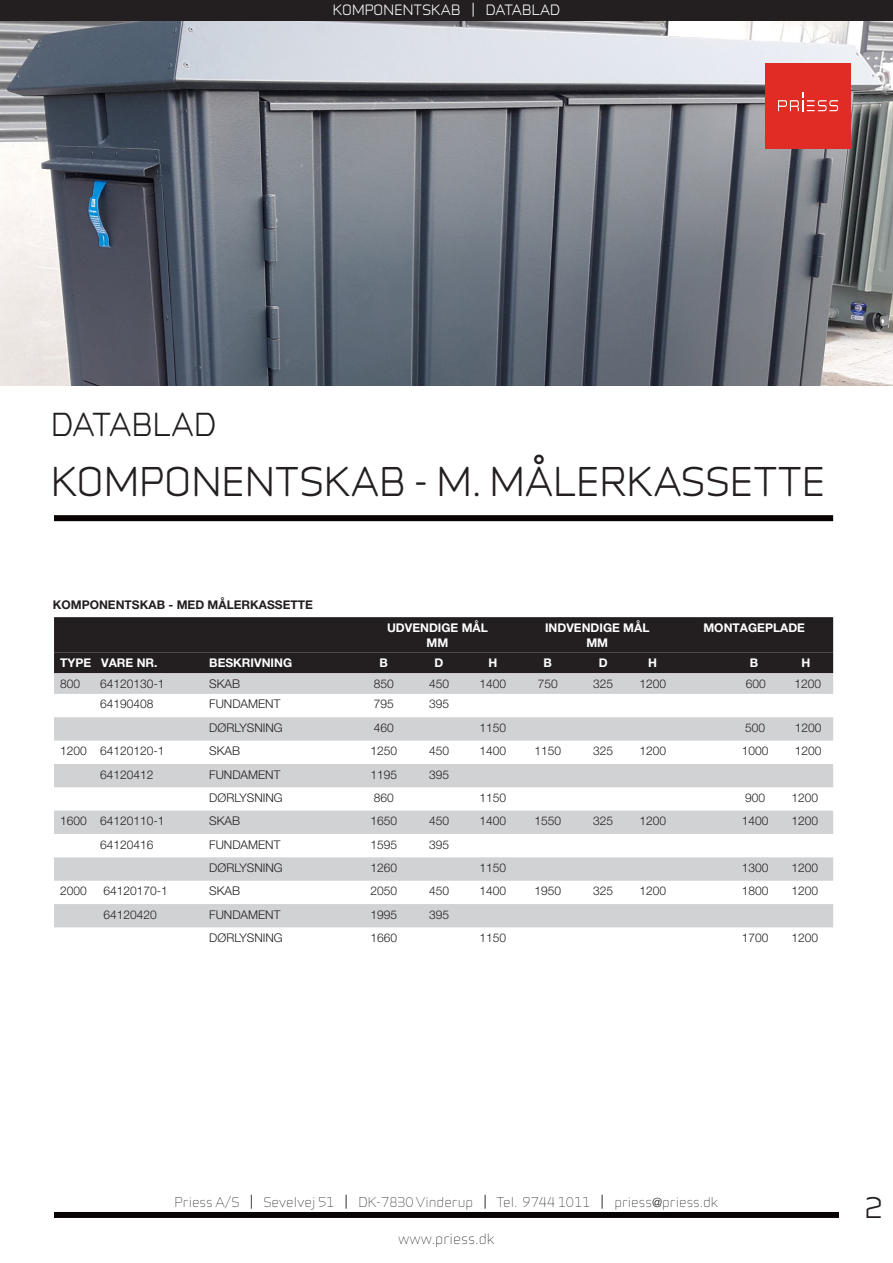
<style>
.page{position:relative;width:893px;height:1263px;background:#fff}
.page>*{position:absolute;margin:0;border:0;box-sizing:border-box;transform-origin:0 0}
.t1{font:37.5px "Infinity T Medium";letter-spacing:.015em;color:#231f20}
.t2{font:30px "Infinity T Medium";letter-spacing:.015em;color:#231f20}
.t3{font:27px "Infinity T Medium";color:#231f20}
.t4{font:13.5px "Infinity T Medium";letter-spacing:.015em;color:#fff}
.t5{font:13.5px "Infinity T Light";color:#231f20}
.t6{font:12.75px "Infinity T Light";color:#231f20}
.Mellem{font:300 12px "Helvetica Neue LT Pro";color:#231f20}
.Mellem-2{font:700 12px "Helvetica Neue LT Pro";color:#fff}
.t7{font:700 12px "Helvetica Neue LT Pro";color:#231f20}
.s1{font-family:"Infinity T Medium";font-size:13.5px}
.s2{font-family:"Helvetica Neue LT Pro";font-weight:300}
</style>
<div class="page">
<div style="left:54px;top:617px;width:779px;height:56px;background:#231f20"></div>
<svg style="left:54px;top:673px;width:779px;height:254px;fill:#d1d2d4"></svg>
<img style="left:0;top:20px;width:893px;height:366px">
<div style="left:765px;top:64px;width:85px;height:85px;background:#e12c26"></div>
<svg style="left:778px;top:92px;width:60px;height:19px"></svg>
<div style="left:0;top:0;width:893px;height:20px;background:#231f20"></div>
<div style="left:54px;top:1212px;width:785px;height:6px;background:#080302"></div>
<div style="left:54px;top:515px;width:779px;height:6px;background:#080302"></div>
<p class="t4" style="left:333px;top:0;width:229px">KOMPONENTSKAB | DATABLAD</p>
<p class="t2" style="left:51px;top:403px;width:166px">DATABLAD</p>
<p class="t1" style="left:51px;top:454px;width:775px">KOMPONENTSKAB - M. MÅLERKASSETTE</p>
<p class="t7" style="left:53px;top:597px;width:262px">KOMPONENTSKAB - MED MÅLERKASSETTE</p>
<p class="Mellem-2" style="left:387px;top:620px;width:102px">UDVENDIGE MÅL</p>
<p class="Mellem-2" style="left:427px;top:635px;width:23px">MM</p>
<p class="Mellem-2" style="left:545px;top:620px;width:106px">INDVENDIGE MÅL</p>
<p class="Mellem-2" style="left:586px;top:635px;width:23px">MM</p>
<p class="Mellem-2" style="left:703px;top:620px;width:103px">MONTAGEPLADE</p>
<p class="Mellem-2" style="left:60px;top:656px;width:99px">TYPE VARE NR.</p>
<p class="Mellem-2" style="left:209px;top:656px;width:84px">BESKRIVNING</p>
<p class="Mellem-2" style="left:380px;top:656px;width:10px">B</p>
<p class="Mellem-2" style="left:435px;top:656px;width:10px">D</p>
<p class="Mellem-2" style="left:488px;top:656px;width:10px">H</p>
<p class="Mellem-2" style="left:543px;top:656px;width:10px">B</p>
<p class="Mellem-2" style="left:599px;top:656px;width:10px">D</p>
<p class="Mellem-2" style="left:648px;top:656px;width:10px">H</p>
<p class="Mellem-2" style="left:750px;top:656px;width:10px">B</p>
<p class="Mellem-2" style="left:802px;top:656px;width:10px">H</p>
<p class="Mellem" style="left:60px;top:676px;width:22px">800</p>
<p class="Mellem" style="left:100px;top:676px;width:66px">64120130-1</p>
<p class="Mellem" style="left:209px;top:676px;width:32px">SKAB</p>
<p class="Mellem" style="left:374px;top:676px;width:22px">850</p>
<p class="Mellem" style="left:429px;top:676px;width:22px">450</p>
<p class="Mellem" style="left:479px;top:676px;width:28px">1400</p>
<p class="Mellem" style="left:538px;top:676px;width:22px">750</p>
<p class="Mellem" style="left:593px;top:676px;width:22px">325</p>
<p class="Mellem" style="left:639px;top:676px;width:28px">1200</p>
<p class="Mellem" style="left:746px;top:676px;width:22px">600</p>
<p class="Mellem" style="left:794px;top:676px;width:28px">1200</p>
<p class="Mellem" style="left:100px;top:697px;width:55px">64190408</p>
<p class="Mellem" style="left:209px;top:697px;width:73px">FUNDAMENT</p>
<p class="Mellem" style="left:374px;top:697px;width:22px">795</p>
<p class="Mellem" style="left:429px;top:697px;width:22px">395</p>
<p class="Mellem" style="left:209px;top:720px;width:75px">DØRLYSNING</p>
<p class="Mellem" style="left:374px;top:720px;width:22px">460</p>
<p class="Mellem" style="left:479px;top:720px;width:28px">1150</p>
<p class="Mellem" style="left:745px;top:720px;width:22px">500</p>
<p class="Mellem" style="left:795px;top:720px;width:28px">1200</p>
<p class="Mellem" style="left:60px;top:743px;width:106px">1200 64120120-1</p>
<p class="Mellem" style="left:209px;top:743px;width:32px">SKAB</p>
<p class="Mellem" style="left:370px;top:743px;width:28px">1250</p>
<p class="Mellem" style="left:429px;top:743px;width:22px">450</p>
<p class="Mellem" style="left:479px;top:743px;width:28px">1400</p>
<p class="Mellem" style="left:534px;top:743px;width:28px">1150</p>
<p class="Mellem" style="left:593px;top:743px;width:22px">325</p>
<p class="Mellem" style="left:639px;top:743px;width:28px">1200</p>
<p class="Mellem" style="left:742px;top:743px;width:28px">1000</p>
<p class="Mellem" style="left:795px;top:743px;width:28px">1200</p>
<p class="Mellem" style="left:100px;top:767px;width:55px">64120412</p>
<p class="Mellem" style="left:209px;top:767px;width:73px">FUNDAMENT</p>
<p class="Mellem" style="left:370px;top:767px;width:28px">1195</p>
<p class="Mellem" style="left:429px;top:767px;width:22px">395</p>
<p class="Mellem" style="left:209px;top:790px;width:75px">DØRLYSNING</p>
<p class="Mellem" style="left:374px;top:790px;width:22px">860</p>
<p class="Mellem" style="left:479px;top:790px;width:28px">1150</p>
<p class="Mellem" style="left:745px;top:790px;width:22px">900</p>
<p class="Mellem" style="left:791px;top:790px;width:28px">1200</p>
<p class="Mellem" style="left:60px;top:814px;width:106px">1600 64120110-1</p>
<p class="Mellem" style="left:209px;top:814px;width:32px">SKAB</p>
<p class="Mellem" style="left:370px;top:814px;width:28px">1650</p>
<p class="Mellem" style="left:429px;top:814px;width:22px">450</p>
<p class="Mellem" style="left:479px;top:814px;width:28px">1400</p>
<p class="Mellem" style="left:534px;top:814px;width:28px">1550</p>
<p class="Mellem" style="left:593px;top:814px;width:22px">325</p>
<p class="Mellem" style="left:639px;top:814px;width:28px">1200</p>
<p class="Mellem" style="left:742px;top:814px;width:28px">1400</p>
<p class="Mellem" style="left:791px;top:814px;width:28px">1200</p>
<p class="Mellem" style="left:100px;top:837px;width:55px">64120416</p>
<p class="Mellem" style="left:209px;top:837px;width:73px">FUNDAMENT</p>
<p class="Mellem" style="left:370px;top:837px;width:28px">1595</p>
<p class="Mellem" style="left:429px;top:837px;width:22px">395</p>
<p class="Mellem" style="left:209px;top:860px;width:75px">DØRLYSNING</p>
<p class="Mellem" style="left:370px;top:860px;width:28px">1260</p>
<p class="Mellem" style="left:479px;top:860px;width:28px">1150</p>
<p class="Mellem" style="left:742px;top:860px;width:28px">1300</p>
<p class="Mellem" style="left:791px;top:860px;width:28px">1200</p>
<p class="Mellem" style="left:60px;top:884px;width:28px">2000</p>
<p class="Mellem" style="left:103px;top:884px;width:66px">64120170-1</p>
<p class="Mellem" style="left:209px;top:884px;width:32px">SKAB</p>
<p class="Mellem" style="left:370px;top:884px;width:28px">2050</p>
<p class="Mellem" style="left:429px;top:884px;width:22px">450</p>
<p class="Mellem" style="left:479px;top:884px;width:28px">1400</p>
<p class="Mellem" style="left:534px;top:884px;width:28px">1950</p>
<p class="Mellem" style="left:593px;top:884px;width:22px">325</p>
<p class="Mellem" style="left:639px;top:884px;width:28px">1200</p>
<p class="Mellem" style="left:742px;top:884px;width:28px">1800</p>
<p class="Mellem" style="left:791px;top:884px;width:28px">1200</p>
<p class="Mellem" style="left:103px;top:907px;width:55px">64120420</p>
<p class="Mellem" style="left:209px;top:907px;width:73px">FUNDAMENT</p>
<p class="Mellem" style="left:370px;top:907px;width:28px">1995</p>
<p class="Mellem" style="left:429px;top:907px;width:22px">395</p>
<p class="Mellem" style="left:209px;top:930px;width:75px">DØRLYSNING</p>
<p class="Mellem" style="left:370px;top:930px;width:28px">1660</p>
<p class="Mellem" style="left:479px;top:930px;width:28px">1150</p>
<p class="Mellem" style="left:742px;top:930px;width:28px">1700</p>
<p class="Mellem" style="left:791px;top:930px;width:28px">1200</p>
<p class="t6" style="left:175px;top:1193px;width:545px">Priess A/S <span class="s1">|</span> Sevelvej 51 <span class="s1">|</span> DK-7830 Vinderup <span class="s1">|</span> Tel. 9744 1011 <span class="s1">|</span> priess<span class="s2">@</span>priess.dk</p>
<p class="t5" style="left:398px;top:1228px;width:98px">www.priess.dk</p>
<p class="t3" style="left:865px;top:1188px;width:19px">2</p>
</div>
